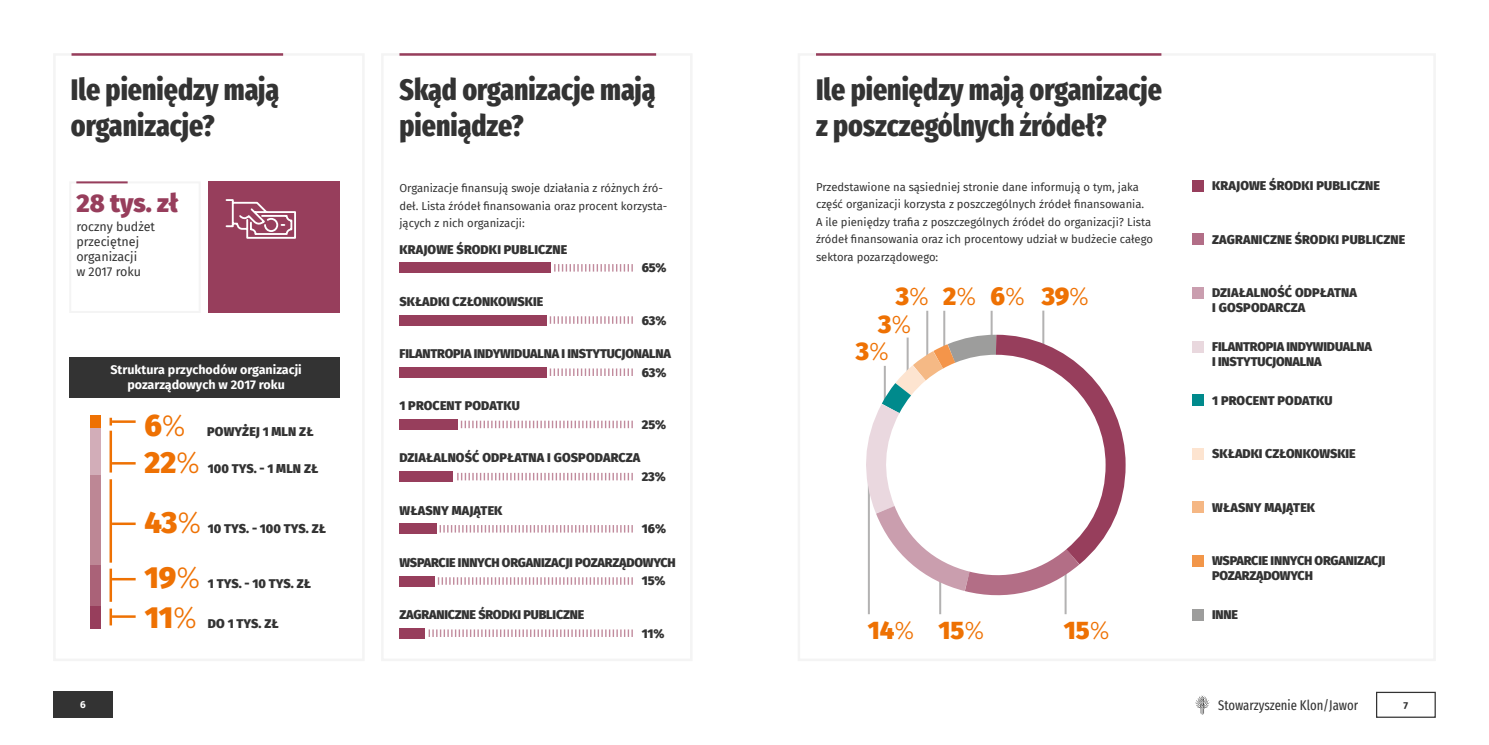
<style>
.page{position:relative;width:1489px;height:745px;background:#fff}
.page>*{position:absolute;margin:0;border:0;box-sizing:border-box;transform-origin:0 0}
.t1{font:800 extra-condensed 30px/36px "Fira Sans";color:#333}
.t2{font:900 30px "Fira Sans";letter-spacing:-.01em;color:#ee7103}
.t3{font:900 25.12px "Fira Sans";letter-spacing:-.01em;color:#973e5c}
.t4{font:900 25px "Fira Sans";color:#ee7103}
.t5{font:extra-condensed 13.75px "Fira Sans";color:#333}
.t6{font:900 12.5px/15px "Fira Sans";color:#333}
.t7{font:700 12.5px/15px "Fira Sans";color:#fff;text-align:center}
.t8{font:12.5px/15px "Fira Sans";color:#333}
.t9{font:11.25px/17.5px "Fira Sans";color:#333}
.t10{font:700 10px "Fira Sans";color:#fff}
.t11{font:700 10px "Fira Sans";color:#333}
.s1{font-weight:300}
</style>
<div class="page">
<div style="left:53px;top:691px;width:60px;height:26px;background:#333"></div>
<div style="left:1375px;top:691px;width:60px;height:26px;border:1px solid #333"></div>
<svg style="left:1195px;top:695px;width:14px;height:19px"></svg>
<hr style="left:943px;top:310px;width:2px;height:44px;background:#b3b2b2">
<hr style="left:926px;top:310px;width:2px;height:48px;background:#b3b2b2">
<hr style="left:990px;top:310px;width:2px;height:36px;background:#b3b2b2">
<hr style="left:1042px;top:310px;width:2px;height:44px;background:#b3b2b2">
<hr style="left:939px;top:575px;width:2px;height:38px;background:#b3b2b2">
<hr style="left:1064px;top:568px;width:2px;height:45px;background:#b3b2b2">
<hr style="left:867px;top:474px;width:2px;height:139px;background:#b3b2b2">
<div style="left:53px;top:53px;width:311px;height:607px;border:2px solid #f4f4f4"></div>
<hr style="left:71px;top:53px;width:212px;height:3px;background:#973e5c">
<div style="left:69px;top:357px;width:270px;height:40px;background:#333"></div>
<div style="left:69px;top:181px;width:132px;height:132px;border:2px solid #f4f4f4"></div>
<hr style="left:76px;top:181px;width:52px;height:2px;background:#973e5c">
<div style="left:208px;top:181px;width:131px;height:132px;background:#973e5c"></div>
<svg style="left:225px;top:199px;width:71px;height:40px"></svg>
<div style="left:381px;top:53px;width:311px;height:607px;border:2px solid #f4f4f4"></div>
<hr style="left:399px;top:53px;width:257px;height:3px;background:#973e5c">
<div style="left:399px;top:314px;width:147px;height:11px;background:#973e5c"></div>
<svg style="left:549px;top:316px;width:84px;height:7px"></svg>
<div style="left:399px;top:366px;width:147px;height:11px;background:#973e5c"></div>
<svg style="left:549px;top:368px;width:84px;height:8px"></svg>
<div style="left:399px;top:523px;width:38px;height:10px;background:#973e5c"></div>
<svg style="left:439px;top:525px;width:194px;height:7px"></svg>
<div style="left:399px;top:419px;width:59px;height:10px;background:#973e5c"></div>
<svg style="left:461px;top:420px;width:172px;height:8px"></svg>
<div style="left:399px;top:575px;width:35px;height:11px;background:#973e5c"></div>
<svg style="left:438px;top:577px;width:195px;height:7px"></svg>
<div style="left:399px;top:471px;width:54px;height:10px;background:#973e5c"></div>
<svg style="left:457px;top:472px;width:176px;height:8px"></svg>
<div style="left:399px;top:627px;width:26px;height:11px;background:#973e5c"></div>
<svg style="left:428px;top:629px;width:205px;height:7px"></svg>
<div style="left:399px;top:262px;width:152px;height:11px;background:#973e5c"></div>
<svg style="left:554px;top:264px;width:79px;height:7px"></svg>
<hr style="left:816px;top:53px;width:345px;height:3px;background:#973e5c">
<svg style="left:866px;top:324px;width:260px;height:281px"></svg>
<div style="left:1191px;top:180px;width:12px;height:11px;background:#973e5c"></div>
<div style="left:1191px;top:233px;width:12px;height:12px;background:#b26e87"></div>
<div style="left:1191px;top:287px;width:12px;height:11px;background:#ca9eaf"></div>
<div style="left:1191px;top:341px;width:12px;height:11px;background:#e9d8de"></div>
<div style="left:1191px;top:394px;width:12px;height:11px;background:#008a8c"></div>
<div style="left:1191px;top:448px;width:12px;height:11px;background:#fde4d0"></div>
<div style="left:1191px;top:501px;width:12px;height:11px;background:#f5b784"></div>
<div style="left:1191px;top:555px;width:12px;height:11px;background:#f29649"></div>
<div style="left:1191px;top:608px;width:12px;height:12px;background:#9d9d9c"></div>
<div style="left:90px;top:604px;width:11px;height:24px;background:#973e5c"></div>
<div style="left:90px;top:564px;width:11px;height:40px;background:#aa6278"></div>
<div style="left:90px;top:474px;width:11px;height:90px;background:#bd8795"></div>
<div style="left:90px;top:427px;width:11px;height:47px;background:#d2adb8"></div>
<div style="left:90px;top:415px;width:11px;height:12px;background:#ee7103"></div>
<hr style="left:112px;top:615px;width:24px;height:2px;background:#ee7103">
<hr style="left:112px;top:577px;width:24px;height:3px;background:#ee7103">
<hr style="left:112px;top:522px;width:24px;height:2px;background:#ee7103">
<hr style="left:112px;top:462px;width:24px;height:2px;background:#ee7103">
<hr style="left:112px;top:420px;width:24px;height:2px;background:#ee7103">
<hr style="left:109px;top:608px;width:3px;height:17px;background:#ee7103">
<hr style="left:109px;top:568px;width:3px;height:33px;background:#ee7103">
<hr style="left:109px;top:479px;width:3px;height:83px;background:#ee7103">
<hr style="left:109px;top:430px;width:3px;height:42px;background:#ee7103">
<svg style="left:109px;top:417px;width:3px;height:8px"></svg>
<h1 class="t1" style="left:71px;top:69px;width:210px">Ile pieniędzy mają organizacje?</h1>
<h2 class="t3" style="left:76px;top:180px;width:104px">28 tys. zł</h2>
<p class="t8" style="left:76px;top:218px;width:80px">roczny budżet przeciętnej organizacji<br>w 2017 roku</p>
<p class="t7" style="left:110px;top:361px;width:193px">Struktura przychodów organizacji pozarządowych w 2017 roku</p>
<h1 class="t2" style="left:144px;top:398px;width:43px">6<span class="s1">%</span></h1>
<p class="t6" style="left:207px;top:422px;width:108px">POWYŻEJ 1 MLN ZŁ</p>
<h1 class="t2" style="left:144px;top:435px;width:57px">22<span class="s1">%</span></h1>
<p class="t6" style="left:208px;top:459px;width:112px">100 TYS. - 1 MLN ZŁ</p>
<h1 class="t2" style="left:144px;top:495px;width:58px">43<span class="s1">%</span></h1>
<p class="t6" style="left:208px;top:519px;width:120px">10 TYS. - 100 TYS. ZŁ</p>
<h1 class="t2" style="left:144px;top:550px;width:57px">19<span class="s1">%</span></h1>
<h1 class="t2" style="left:145px;top:590px;width:54px">11<span class="s1">%</span></h1>
<p class="t6" style="left:208px;top:575px;width:105px">1 TYS. - 10 TYS. ZŁ</p>
<p class="t6" style="left:208px;top:614px;width:72px">DO 1 TYS. ZŁ</p>
<h1 class="t1" style="left:399px;top:69px;width:257px">Skąd organizacje mają pieniądze?</h1>
<p class="t9" style="left:399px;top:179px;width:269px">Organizacje finansują swoje działania z różnych źró&shy;deł. Lista źródeł finansowania oraz procent korzysta&shy;jących z nich organizacji:</p>
<p class="t6" style="left:399px;top:240px;width:169px">KRAJOWE ŚRODKI PUBLICZNE</p>
<p class="t6" style="left:399px;top:292px;width:145px">SKŁADKI CZŁONKOWSKIE</p>
<p class="t6" style="left:641px;top:259px;width:26px">65%</p>
<p class="t6" style="left:641px;top:311px;width:26px">63%</p>
<p class="t6" style="left:399px;top:345px;width:273px">FILANTROPIA INDYWIDUALNA I INSTYTUCJONALNA</p>
<p class="t6" style="left:399px;top:397px;width:122px">1 PROCENT PODATKU</p>
<p class="t6" style="left:641px;top:363px;width:26px">63%</p>
<p class="t6" style="left:641px;top:415px;width:26px">25%</p>
<p class="t6" style="left:399px;top:449px;width:242px">DZIAŁALNOŚĆ ODPŁATNA I GOSPODARCZA</p>
<p class="t6" style="left:399px;top:501px;width:104px">WŁASNY MAJĄTEK</p>
<p class="t6" style="left:641px;top:467px;width:26px">23%</p>
<p class="t6" style="left:641px;top:519px;width:26px">16%</p>
<p class="t6" style="left:399px;top:553px;width:278px">WSPARCIE INNYCH ORGANIZACJI POZARZĄDOWYCH</p>
<p class="t6" style="left:399px;top:605px;width:186px">ZAGRANICZNE ŚRODKI PUBLICZNE</p>
<p class="t6" style="left:641px;top:572px;width:25px">15%</p>
<p class="t6" style="left:641px;top:624px;width:24px">11%</p>
<h1 class="t1" style="left:816px;top:69px;width:347px">Ile pieniędzy mają organizacje z poszczególnych źródeł?</h1>
<p class="t9" style="left:816px;top:177px;width:338px">Przedstawione na sąsiedniej stronie dane informują o tym, jaka część organizacji korzysta z poszczególnych źródeł finansowania.<br>A ile pieniędzy trafia z poszczególnych źródeł do organizacji? Lista źródeł finansowania oraz ich procentowy udział w budżecie całego sektora pozarządowego:</p>
<h3 class="t4" style="left:895px;top:273px;width:131px">3<span class="s1">%</span> 2<span class="s1">%</span> 6<span class="s1">%</span></h3>
<h3 class="t4" style="left:878px;top:301px;width:35px">3<span class="s1">%</span></h3>
<h3 class="t4" style="left:855px;top:329px;width:35px">3<span class="s1">%</span></h3>
<h3 class="t4" style="left:1041px;top:274px;width:49px">39<span class="s1">%</span></h3>
<h3 class="t4" style="left:867px;top:607px;width:118px">14<span class="s1">%</span> 15<span class="s1">%</span></h3>
<h3 class="t4" style="left:1063px;top:607px;width:47px">15<span class="s1">%</span></h3>
<p class="t6" style="left:1212px;top:177px;width:169px">KRAJOWE ŚRODKI PUBLICZNE</p>
<p class="t6" style="left:1212px;top:230px;width:195px">ZAGRANICZNE ŚRODKI PUBLICZNE</p>
<p class="t6" style="left:1212px;top:284px;width:146px">DZIAŁALNOŚĆ ODPŁATNA<br>I GOSPODARCZA</p>
<p class="t6" style="left:1212px;top:337px;width:161px">FILANTROPIA INDYWIDUALNA<br>I INSTYTUCJONALNA</p>
<p class="t6" style="left:1212px;top:391px;width:122px">1 PROCENT PODATKU</p>
<p class="t6" style="left:1212px;top:445px;width:145px">SKŁADKI CZŁONKOWSKIE</p>
<p class="t6" style="left:1212px;top:498px;width:104px">WŁASNY MAJĄTEK</p>
<p class="t6" style="left:1212px;top:552px;width:175px">WSPARCIE INNYCH ORGANIZACJI<br>POZARZĄDOWYCH</p>
<p class="t6" style="left:1212px;top:605px;width:27px">INNE</p>
<p class="t10" style="left:80px;top:696px;width:7px">6</p>
<p class="t5" style="left:1218px;top:694px;width:141px">Stowarzyszenie Klon/Jawor</p>
<p class="t11" style="left:1403px;top:696px;width:6px">7</p>
</div>
